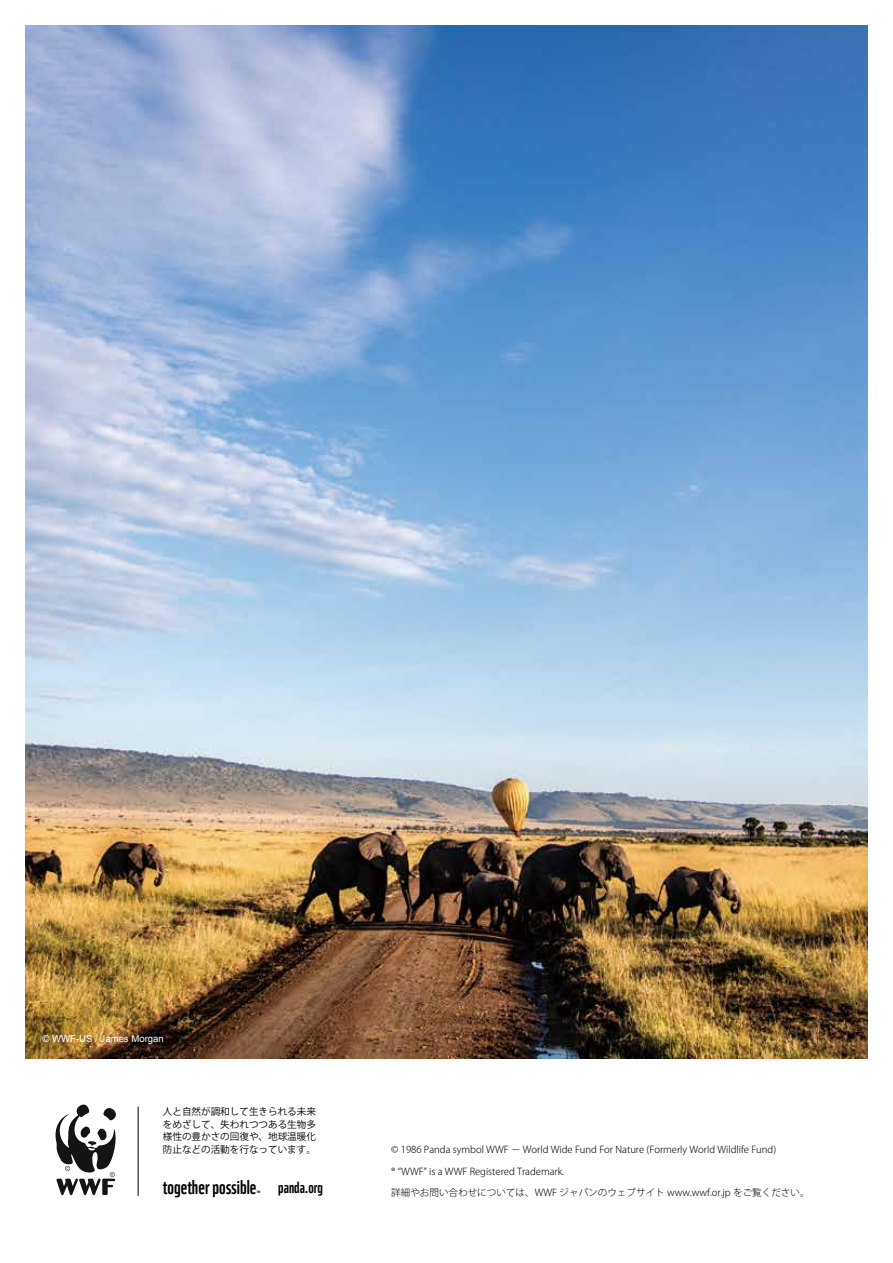
<style>
.page{position:relative;width:893px;height:1263px;background:#fff}
.page>*{position:absolute;margin:0;border:0;box-sizing:border-box;transform-origin:0 0}
.t1{font:19.35px "WWF";color:#000}
.t2{font:15.75px "WWF";color:#000}
.t3{font:300 9.6px "Koz Go Pr 6 N";color:#000}
.t4{font:9.6px/12.8px "Koz Go Pro";color:#000;text-align:justify}
.t5{font:9.6px "Arial";color:#fff}
.t6{font:6px "WWF";color:#000}
</style>
<div class="page">
<svg style="left:55px;top:1104px;width:61px;height:91px"></svg>
<hr style="left:138px;top:1106px;width:1px;height:90px;background:#000">
<img style="left:26px;top:26px;width:841px;height:1033px">
<p class="t5" style="left:43px;top:1032px;width:123px">© WWF-US / James Morgan</p>
<p class="t4" style="left:163px;top:1105px;width:155px">人と自然が調和して生きられる未来をめざして、失われつつある生物多様性の豊かさの回復や、地球温暖化防止などの活動を行なっています。</p>
<p class="t3" style="left:391px;top:1144px;width:387px">© 1986 Panda symbol WWF − World Wide Fund For Nature (Formerly World Wildlife Fund)</p>
<p class="t3" style="left:391px;top:1166px;width:175px">® “WWF” is a WWF Registered Trademark.</p>
<h1 class="t1" style="left:163px;top:1171px;width:95px">together possible</h1>
<p class="t6" style="left:257px;top:1188px;width:5px">™</p>
<h2 class="t2" style="left:278px;top:1175px;width:46px">panda.org</h2>
<p class="t3" style="left:391px;top:1187px;width:420px">詳細やお問い合わせについては、WWF ジャパンのウェブサイト www.wwf.or.jp をご覧ください。</p>
</div>
